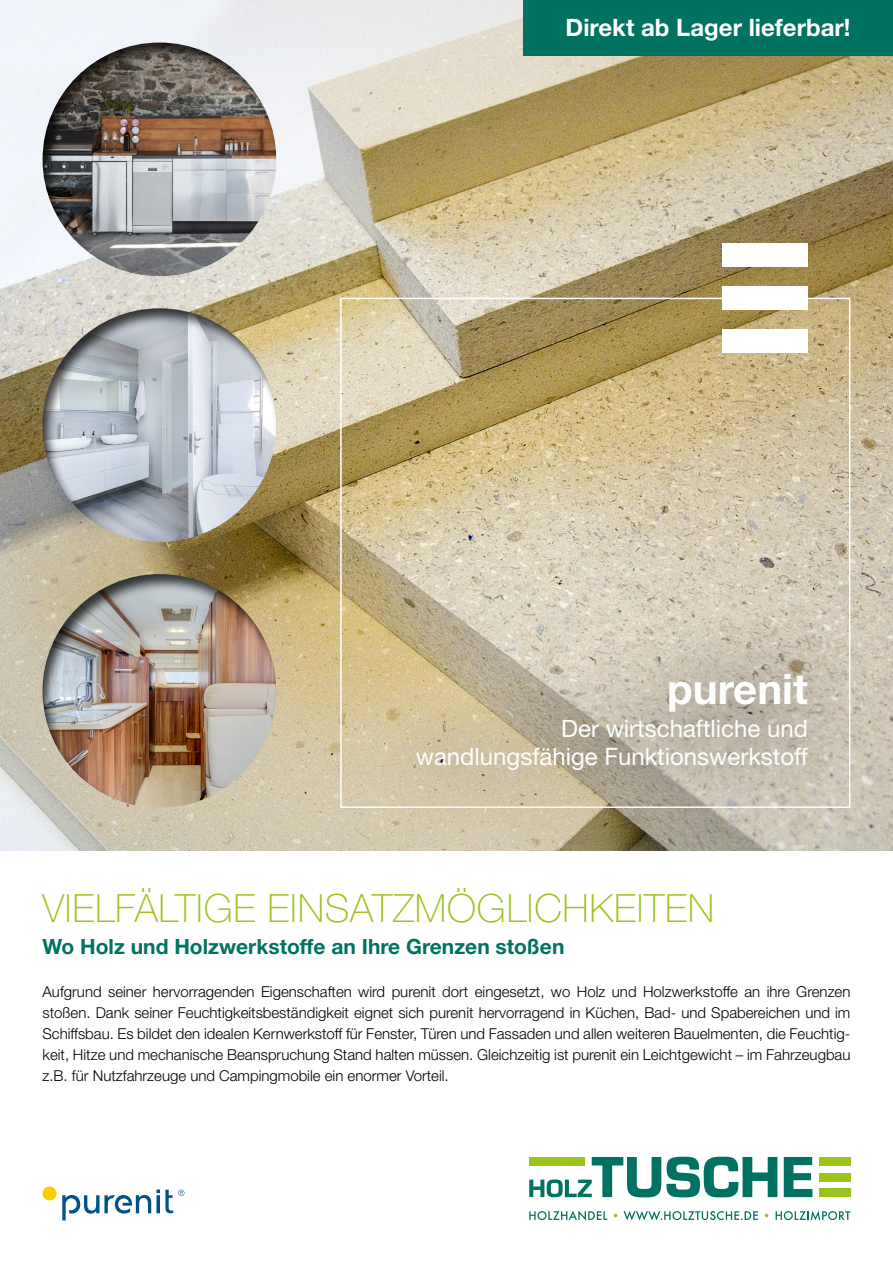
<style>
.page{position:relative;width:893px;height:1263px;background:#fff}
.page>*{position:absolute;margin:0;border:0;box-sizing:border-box;transform-origin:0 0}
.t1{font:700 42px "Helvetica Neue LT Std";color:#fff}
.t2{font:100 39px "Helvetica Neue LT Std";letter-spacing:.02em;color:#9bc31c}
.t3{font:24px/28.8px "Helvetica Neue LT Std";color:#fff;text-align:right}
.t4{font:700 24px "Helvetica Neue LT Std";color:#fff}
.t5{font:700 21px "Helvetica Neue LT Std";color:#007261}
.t6{font:300 15px/21px "Helvetica Neue LT Std";color:#000;text-align:justify}
</style>
<div class="page">
<img style="left:0;top:0;width:893px;height:850px">
<div style="left:359px;top:609px;width:515px;height:227px;background:#000;opacity:.75"></div>
<div style="left:523px;top:0;width:370px;height:55px;background:#007261"></div>
<svg style="left:529px;top:1211px;width:78px;height:9px"></svg>
<svg style="left:623px;top:1211px;width:135px;height:9px"></svg>
<svg style="left:776px;top:1210px;width:74px;height:10px"></svg>
<svg style="left:784px;top:1157px;width:28px;height:40px"></svg>
<div style="left:819px;top:1157px;width:31px;height:8px;background:#9bc31c"></div>
<div style="left:819px;top:1173px;width:31px;height:8px;background:#9bc31c"></div>
<div style="left:819px;top:1188px;width:31px;height:9px;background:#9bc31c"></div>
<svg style="left:529px;top:1157px;width:248px;height:40px"></svg>
<div style="left:723px;top:243px;width:85px;height:23px;background:#fff"></div>
<div style="left:723px;top:286px;width:85px;height:23px;background:#fff"></div>
<div style="left:723px;top:329px;width:85px;height:23px;background:#fff"></div>
<svg style="left:43px;top:1186px;width:141px;height:34px"></svg>
<div style="left:42px;top:41px;width:236px;height:237px;background:#000;opacity:.75"></div>
<div style="left:42px;top:307px;width:236px;height:237px;background:#000;opacity:.75"></div>
<div style="left:42px;top:573px;width:236px;height:237px;background:#000;opacity:.75"></div>
<h3 class="t4" style="left:566px;top:13px;width:286px">Direkt ab Lager lieferbar!</h3>
<h1 class="t1" style="left:667px;top:663px;width:142px">purenit</h1>
<h3 class="t3" style="left:416px;top:713px;width:394px">Der wirtschaftliche und wandlungsfähige Funktionswerkstoff</h3>
<h2 class="t2" style="left:43px;top:886px;width:673px">VIELFÄLTIGE EINSATZMÖGLICHKEITEN</h2>
<h3 class="t5" style="left:43px;top:933px;width:523px">Wo Holz und Holzwerkstoffe an Ihre Grenzen stoßen</h3>
<p class="t6" style="left:43px;top:981px;width:809px">Aufgrund seiner hervorragenden Eigenschaften wird purenit dort eingesetzt, wo Holz und Holzwerkstoffe an ihre Grenzen stoßen. Dank seiner Feuchtigkeitsbeständigkeit eignet sich purenit hervorragend in Küchen, Bad- und Spabereichen und im Schiffsbau. Es bildet den idealen Kernwerkstoff für Fenster, Türen und Fassaden und allen weiteren Bauelmenten, die Feuchtig&shy;keit, Hitze und mechanische Beanspruchung Stand halten müssen. Gleichzeitig ist purenit ein Leichtgewicht – im Fahrzeugbau z.B. für Nutzfahrzeuge und Campingmobile ein enormer Vorteil.</p>
</div>
